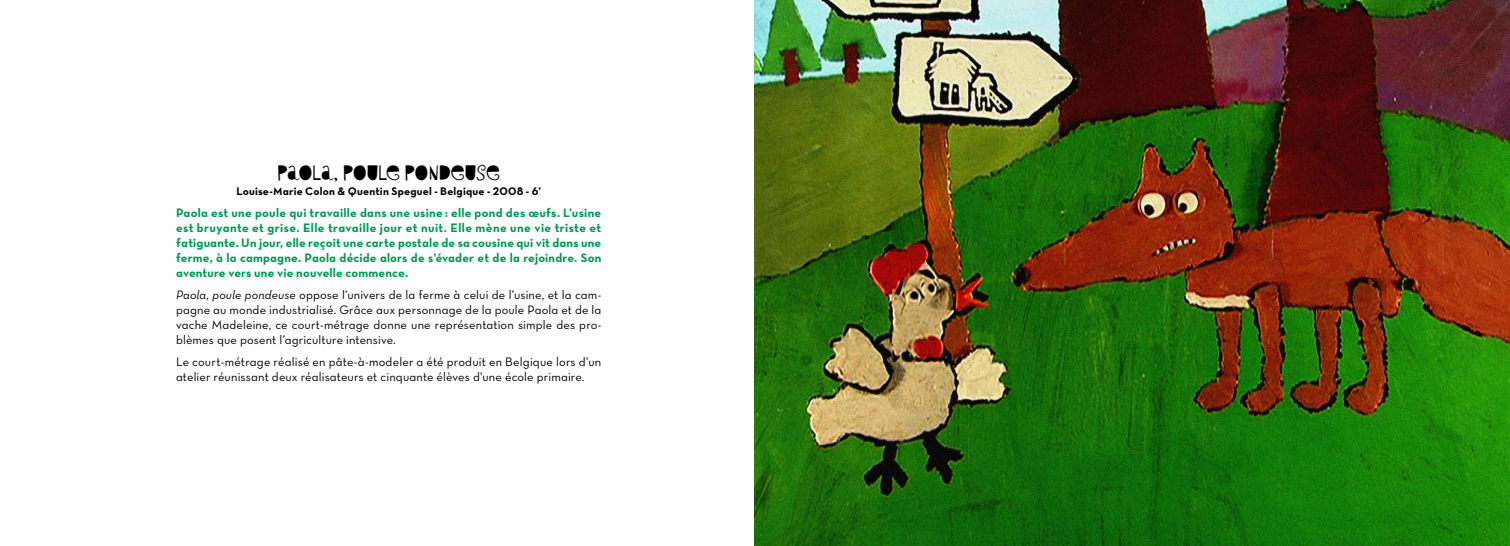
<style>
.page{position:relative;width:1510px;height:546px;background:#fff}
.page>*{position:absolute;margin:0;border:0;box-sizing:border-box;transform-origin:0 0}
.t1{font:18.75px "Sybil Green";letter-spacing:.005em;color:#000}
.t2{font:12.5px/15px "Neutra Text Book Alt";letter-spacing:.01em;color:#000;text-align:justify}
.t3{font:12.5px/15px "Neutra Text Bold Alt";letter-spacing:.01em;color:#009953;text-align:justify}
.t4{font:11.25px "Neutra Text Bold Alt";letter-spacing:.015em;color:#000}
.s1{font-family:"Neutra Text Book Italic Alt"}
</style>
<div class="page">
<img style="left:755px;top:0;width:754px;height:546px">
<h1 class="t1" style="left:278px;top:161px;width:223px">PAOLA, POULE PONDEUSE</h1>
<p class="t4" style="left:236px;top:184px;width:306px">Louise-Marie Colon &amp; Quentin Speguel - Belgique - 2008 - 6’</p>
<p class="t3" style="left:176px;top:205px;width:427px">Paola est une poule qui travaille dans une usine : elle pond des œufs. L’usine est bruyante et grise. Elle travaille jour et nuit. Elle mène une vie triste et fatiguante. Un jour, elle reçoit une carte postale de sa cousine qui vit dans une ferme, à la campagne. Paola décide alors de s’évader et de la rejoindre. Son aventure vers une vie nouvelle commence.</p>
<p class="t2" style="left:176px;top:287px;width:427px"><span class="s1">Paola, poule pondeuse</span> oppose l’univers de la ferme à celui de l’usine, et la cam&shy;pagne au monde industrialisé. Grâce aux personnage de la poule Paola et de la vache Madeleine, ce court-métrage donne une représentation simple des pro&shy;blèmes que posent l’agriculture intensive.</p>
<p class="t2" style="left:176px;top:354px;width:427px">Le court-métrage réalisé en pâte-à-modeler a été produit en Belgique lors d’un atelier réunissant deux réalisateurs et cinquante élèves d’une école primaire.</p>
</div>
